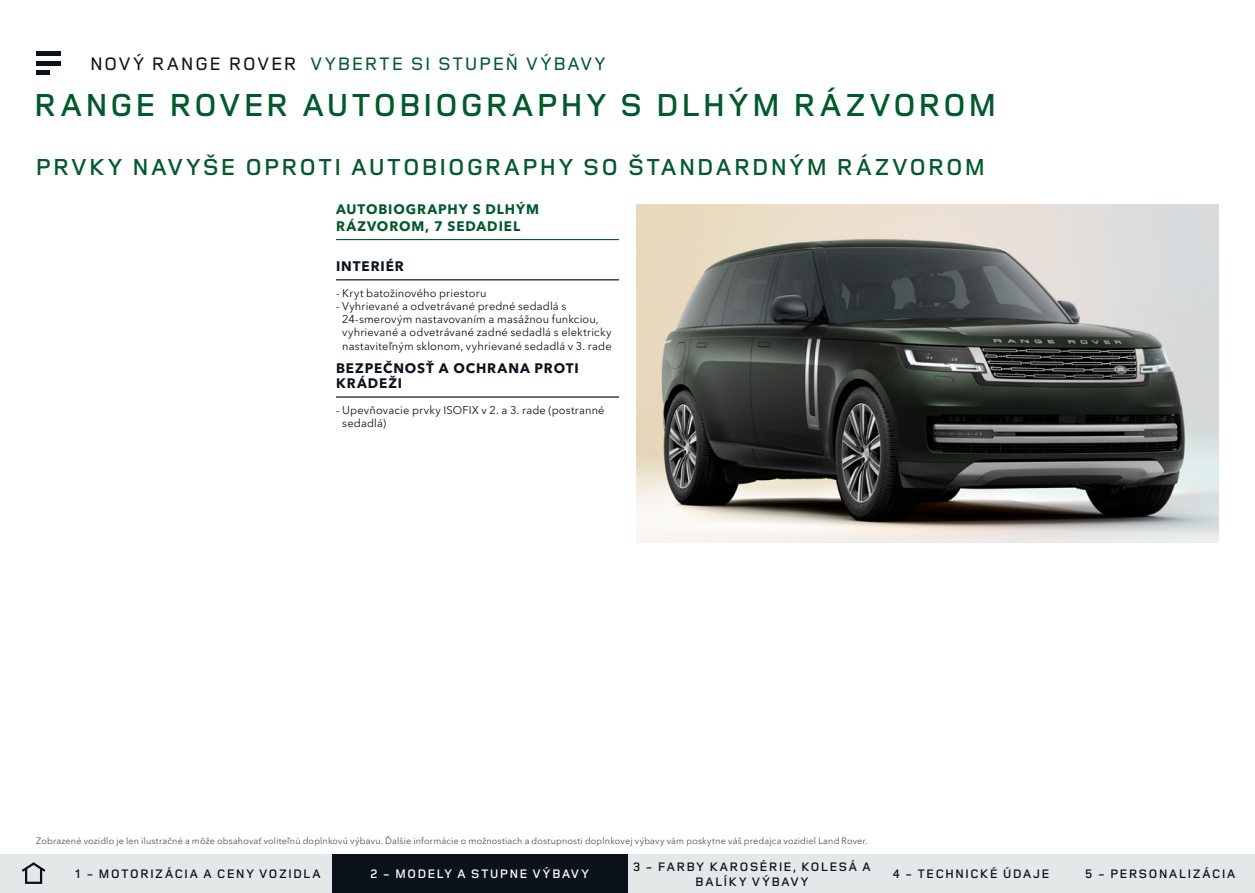
<style>
.page{position:relative;width:1255px;height:893px;background:#fff}
.page>*{position:absolute;margin:0;border:0;box-sizing:border-box;transform-origin:0 0}
.t1{font:600 33px "Land Rover Wide";color:#005a2b}
.t2{font:600 24px "Land Rover Wide";letter-spacing:.005em;color:#005a2b}
.t3{font:500 18.75px "Land Rover Wide";letter-spacing:.005em;color:#005a2b}
.t4{font:700 13.5px/15px "Avenir Next W1 G";letter-spacing:.07em;color:#0c121c}
.t5{font:700 13.5px/16.2px "Avenir Next W1 G";letter-spacing:.065em;color:#005a2b}
.t6{font:600 12.75px/15px "Land Rover Wide";letter-spacing:.025em;color:#0c121c;text-align:center}
.t7{font:600 12.75px "Land Rover Wide";letter-spacing:.025em;color:#fff}
.t8{font:10.95px/13.2px "Avenir Next W1 G";letter-spacing:.015em;color:#0c121c}
.t9{font:9px "Avenir Next W1 G";letter-spacing:.02em;color:#4a4f54}
.s1{color:#0c121c}
</style>
<div class="page">
<img style="left:636px;top:204px;width:582px;height:339px">
<svg style="left:36px;top:55px;width:24px;height:16px"></svg>
<hr style="left:36px;top:51px;width:24px;height:4px;background:#0c121c">
<hr style="left:36px;top:61px;width:24px;height:4px;background:#0c121c">
<hr style="left:36px;top:71px;width:14px;height:4px;background:#0c121c">
<div style="left:0;top:855px;width:64px;height:38px;background:#e4e8e8"></div>
<svg style="left:21px;top:862px;width:25px;height:11px"></svg>
<div style="left:25px;top:867px;width:17px;height:17px;border:2px solid #0c121c"></div>
<div style="left:64px;top:855px;width:268px;height:38px;background:#e4e8e8"></div>
<div style="left:627px;top:855px;width:249px;height:38px;background:#e4e8e8"></div>
<div style="left:876px;top:855px;width:189px;height:38px;background:#e4e8e8"></div>
<div style="left:1065px;top:855px;width:189px;height:38px;background:#e4e8e8"></div>
<div style="left:332px;top:855px;width:295px;height:38px;background:#0c121c"></div>
<hr style="left:336px;top:239px;width:283px;height:1px;background:#005a2b">
<hr style="left:336px;top:279px;width:283px;height:1px;background:#000">
<hr style="left:336px;top:396px;width:283px;height:2px;background:#000">
<h3 class="t3" style="left:89px;top:50px;width:518px"><span class="s1">NOVÝ RANGE ROVER</span> VYBERTE SI STUPEŇ VÝBAVY</h3>
<h1 class="t1" style="left:33px;top:82px;width:966px">RANGE ROVER AUTOBIOGRAPHY S DLHÝM RÁZVOROM</h1>
<h2 class="t2" style="left:35px;top:150px;width:952px">PRVKY NAVYŠE OPROTI AUTOBIOGRAPHY SO ŠTANDARDNÝM RÁZVOROM</h2>
<p class="t5" style="left:336px;top:200px;width:204px">AUTOBIOGRAPHY S DLHÝM<br>RÁZVOROM, 7 SEDADIEL</p>
<p class="t4" style="left:336px;top:257px;width:69px">INTERIÉR</p>
<p class="t8" style="left:336px;top:285px;width:152px">- Kryt batožinového priestoru</p>
<p class="t8" style="left:342px;top:299px;width:271px;text-indent:-6px">- Vyhrievané a odvetrávané predné sedadlá s 24-smerovým nastavovaním a masážnou funkciou, vyhrievané a odvetrávané zadné sedadlá s elektricky nastaviteľným sklonom, vyhrievané sedadlá v 3. rade</p>
<p class="t4" style="left:336px;top:360px;width:244px">BEZPEČNOSŤ A OCHRANA PROTI<br>KRÁDEŽI</p>
<p class="t8" style="left:342px;top:402px;width:264px;text-indent:-6px">- Upevňovacie prvky ISOFIX v 2. a 3. rade (postranné sedadlá)</p>
<p class="t9" style="left:36px;top:834px;width:833px">Zobrazené vozidlo je len ilustračné a môže obsahovať voliteľnú doplnkovú výbavu. Ďalšie informácie o možnostiach a dostupnosti doplnkovej výbavy vám poskytne váš predajca vozidiel Land Rover.</p>
<p class="t6" style="left:74px;top:866px;width:248px">1 - MOTORIZÁCIA A CENY VOZIDLA</p>
<p class="t6" style="left:632px;top:858px;width:240px">3 - FARBY KAROSÉRIE, KOLESÁ A<br>BALÍKY VÝBAVY</p>
<p class="t7" style="left:370px;top:865px;width:221px">2 - MODELY A STUPNE VÝBAVY</p>
<p class="t6" style="left:892px;top:866px;width:159px">4 - TECHNICKÉ ÚDAJE</p>
<p class="t6" style="left:1084px;top:866px;width:153px">5 - PERSONALIZÁCIA</p>
</div>
